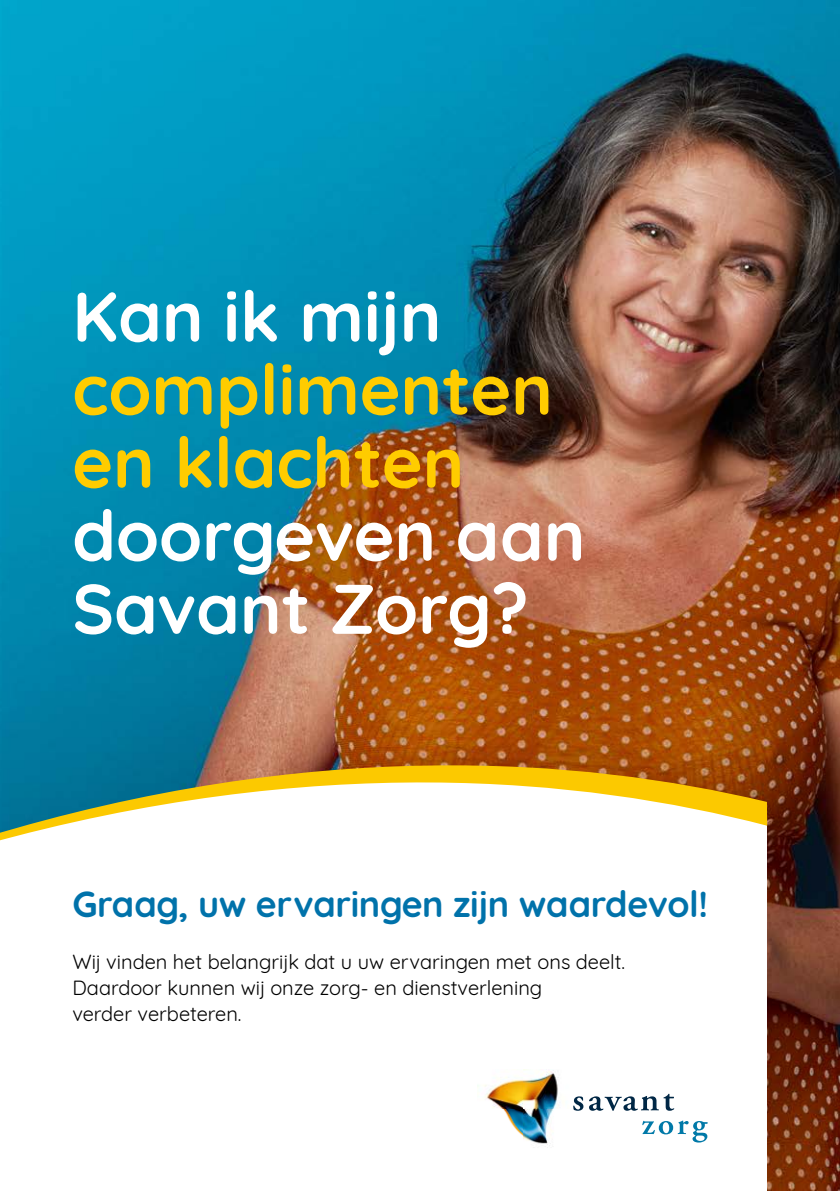
<style>
.page{position:relative;width:840px;height:1191px;background:#fff}
.page>*{position:absolute;margin:0;border:0;box-sizing:border-box;transform-origin:0 0}
.t1{font:700 70px/73px "Quicksand";color:#fff}
.t2{font:700 70px/73px "Quicksand";color:#fc0}
.t3{font:700 36px "Quicksand";letter-spacing:-.01em;color:#0072aa}
.t4{font:20px/26px "Quicksand";color:#000}
</style>
<div class="page">
<img style="left:0;top:0;width:839px;height:1191px">
<svg style="left:0;top:737px;width:766px;height:15px;background:#7d6141"></svg>
<svg style="left:0;top:752px;width:766px;height:439px"></svg>
<svg style="left:573px;top:1093px;width:101px;height:17px"></svg>
<svg style="left:642px;top:1120px;width:65px;height:22px"></svg>
<img style="left:477px;top:1069px;width:92px;height:80px">
<h1 class="t1" style="left:72px;top:274px;width:370px">Kan ik mijn</h1>
<h1 class="t2" style="left:72px;top:347px;width:482px">complimenten en klachten</h1>
<h1 class="t1" style="left:72px;top:493px;width:514px">doorgeven aan<br>Savant Zorg?</h1>
<h2 class="t3" style="left:72px;top:874px;width:637px">Graag, uw ervaringen zijn waardevol!</h2>
<p class="t4" style="left:72px;top:946px;width:554px">Wij vinden het belangrijk dat u uw ervaringen met ons deelt.<br>Daardoor kunnen wij onze zorg- en dienstverlening<br>verder verbeteren.</p>
</div>
